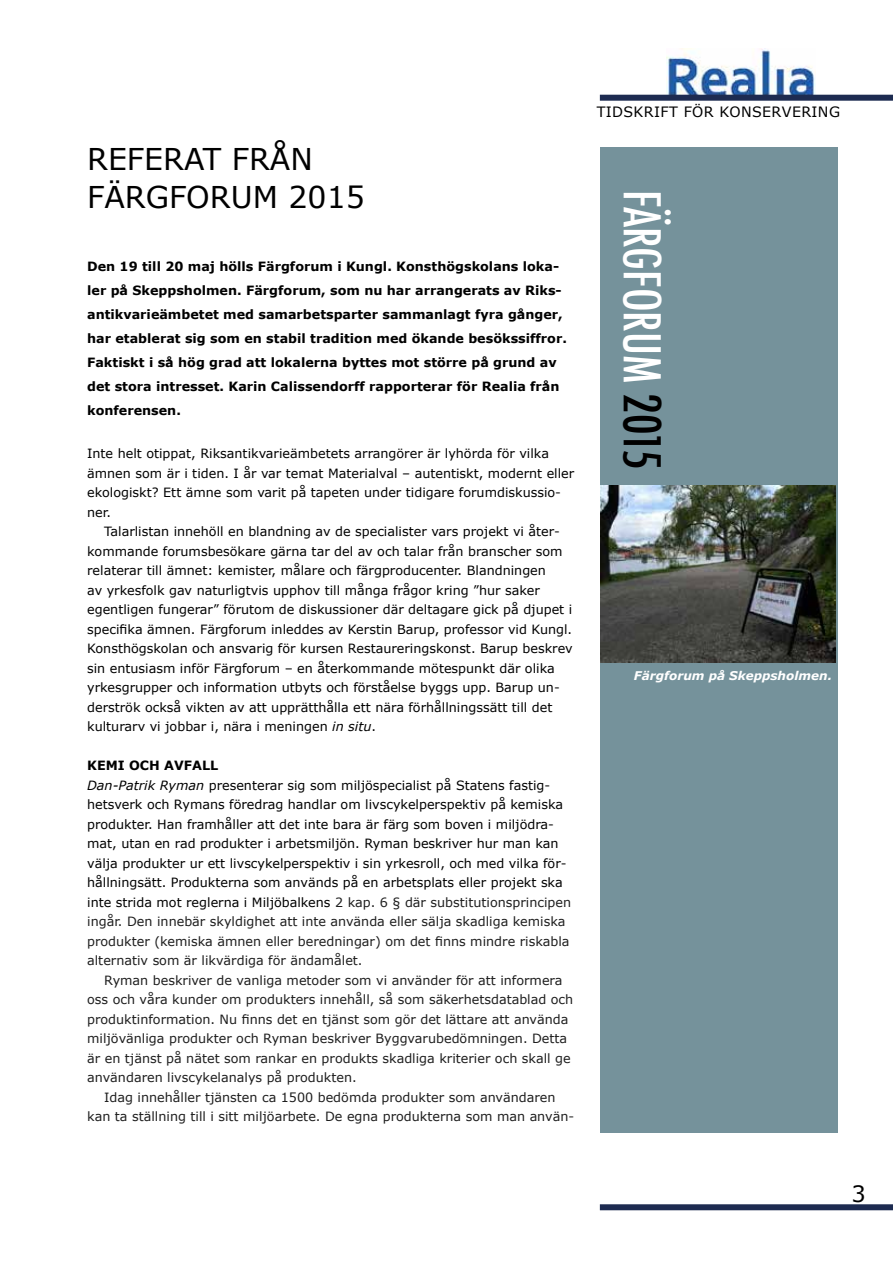
<style>
.page{position:relative;width:893px;height:1263px;background:#fff}
.page>*{position:absolute;margin:0;border:0;box-sizing:border-box;transform-origin:0 0}
.t1{font:500 condensed 49.5px "Futura";letter-spacing:-.005em;color:#fff}
.t2{font:30px/37.5px "Verdana";color:#000}
.t3{font:22.5px "Verdana";color:#000}
.t4{font:14.25px "Verdana";letter-spacing:.025em;color:#000}
.t5{font:12.75px/19.5px "Verdana";color:#000}
.t6{font:12.75px/19.5px "Verdana";color:#1e1e1e}
.t7{font:700 12.75px/24px "Verdana";color:#000}
.t8{font:italic 700 12px "Verdana";color:#fff}
.s1{font-style:italic}
.s2{font-weight:700}
.s3{color:#1e1e1e}
.s4{color:#000}
</style>
<div class="page">
<img style="left:667px;top:49px;width:149px;height:46px">
<div style="left:600px;top:95px;width:293px;height:6px;background:#1d2b51"></div>
<div style="left:600px;top:147px;width:238px;height:986px;background:#75929b"></div>
<div style="left:600px;top:1204px;width:293px;height:6px;background:#1d2b51"></div>
<img style="left:601px;top:486px;width:235px;height:176px">
<h2 class="t2" style="left:87px;top:140px;width:279px">Referat från<br>Färgforum 2015</h2>
<p class="t7" style="left:87px;top:254px;width:481px">Den 19 till 20 maj hölls Färgforum i Kungl. Konsthögskolans loka&shy;ler på Skeppsholmen. Färgforum, som nu har arrangerats av Riks&shy;antikvarieämbetet med samarbetsparter sammanlagt fyra gånger, har etablerat sig som en stabil tradition med ökande besökssiffror.<br>Faktiskt i så hög grad att lokalerna byttes mot större på grund av det stora intresset. Karin Calissendorff rapporterar för Realia från konferensen.</p>
<p class="t5" style="left:87px;top:444px;width:489px">Inte helt otippat, Riksantikvarieämbetets arrangörer är lyhörda för vilka ämnen som är i tiden. I år var temat Materialval – autentiskt, modernt eller ekologiskt? Ett ämne som varit på tapeten under tidigare forumdiskussio&shy;ner.</p>
<p class="t5" style="left:87px;top:522px;width:487px;text-indent:17px">Talarlistan innehöll en blandning av de specialister vars projekt vi åter&shy;kommande forumsbesökare gärna tar del av och talar från branscher som relaterar till ämnet: kemister, målare och färgproducenter. Blandningen<br>av yrkesfolk gav naturligtvis upphov till många frågor kring ”hur saker egentligen fungerar” förutom de diskussioner där deltagare gick på djupet i specifika ämnen. Färgforum inleddes av Kerstin Barup, professor vid Kungl.<br>Konsthögskolan och ansvarig för kursen Restaureringskonst. Barup beskrev sin entusiasm inför Färgforum – en återkommande mötespunkt där olika yrkesgrupper och information utbyts och förståelse byggs upp. Barup un&shy;derströk också vikten av att upprätthålla ett nära förhållningssätt till det kulturarv vi jobbar i, nära i meningen <span class="s1">in situ</span>.</p>
<p class="t7" style="left:87px;top:753px;width:20px">Kemi</p>
<p class="t7" style="left:129px;top:753px;width:11px">och</p>
<p class="t5" style="left:87px;top:756px;width:485px;text-indent:77px"><span class="s2">avfall<br></span><span class="s1">Dan-Patrik Ryman</span> presenterar sig som miljöspecialist på Statens fastig&shy;hetsverk och Rymans föredrag handlar om livscykelperspektiv på kemiska produkter. Han framhåller att det inte bara är färg som boven i miljödra&shy;mat, utan en rad produkter i arbetsmiljön. Ryman beskriver hur man kan välja produkter ur ett livscykelperspektiv i sin yrkesroll, och med vilka för&shy;hållningsätt. Produkterna som används på en arbetsplats eller projekt ska inte strida mot reglerna i M iljöbalkens <span class="s3">2 kap. 6 § där substitutionsprincipen ingår. Den innebär skyldighet att inte använda eller sälja skadliga kemiska produkter (kemiska ämnen eller beredningar) om det finns mindre riskabla alternativ som är likvärdiga för ändamålet.</span></p>
<p class="t6" style="left:87px;top:970px;width:488px;text-indent:17px">Ryman beskriver de vanliga metoder som vi använder för att informera oss och våra kunder om produkters innehåll, så som säkerhetsdatablad och produktinformation. Nu finns det en tjänst som gör det lättare att använda miljövänliga produkter och Ryman beskriver Byggvarubedömningen. Detta är en tjänst på nätet som rankar en produkts skadliga kriterier och skall ge användaren livscykelanalys på produkten.</p>
<p class="t6" style="left:87px;top:1087px;width:488px;text-align:center">Idag innehåller tjänsten ca 1500 bedömda produkter som användaren<br>kan ta ställning till i sitt miljöarbete. De egna produkterna som man använ-</p>
<p class="t4" style="left:597px;top:102px;width:245px">Tidskrift för konservering</p>
<h1 class="t1" style="left:674px;top:190px;width:281px;rotate:90deg">Färgforum <span class="s4">2015</span></h1>
<p class="t8" style="left:634px;top:667px;width:200px">Färgforum på Skeppsholmen.</p>
<h3 class="t3" style="left:851px;top:1178px;width:16px">3</h3>
</div>
